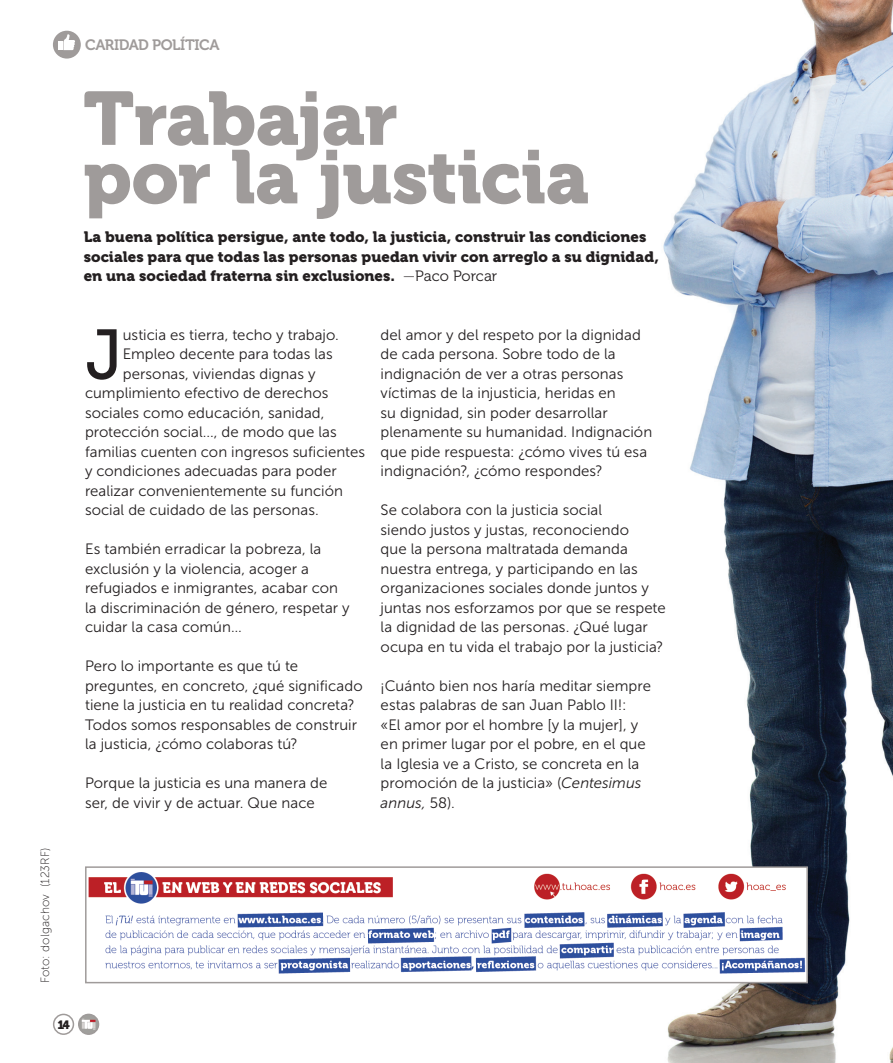
<style>
.page{position:relative;width:893px;height:1063px;background:#fff}
.page>*{position:absolute;margin:0;border:0;box-sizing:border-box;transform-origin:0 0}
.t1{font:75px/58.5px "Museo 900";letter-spacing:-.015em;color:#9f9b9a}
.t2{font:70.2px "Museo Sans 500";color:#231f20}
.t3{font:15px/19.5px "Museo Sans 300";letter-spacing:.005em;color:#231f20}
.t4{font:15px/19.5px "Museo 900";letter-spacing:.005em;color:#231f20}
.t5{font:15px "Museo 700";letter-spacing:-.02em;color:#9f9b9a}
.t6{font:12px "Museo Sans 100";letter-spacing:.01em;color:#231f20}
.t7{font:12px "Museo 900";color:#231f20}
.s1{font-family:"Museo 100"}
.s2{font-family:"Museo 300"}
.s3{font-style:italic}
</style>
<div class="page">
<img style="left:545px;top:0;width:348px;height:1063px">
<img style="left:88px;top:869px;width:717px;height:111px">
<div style="left:85px;top:866px;width:723px;height:117px;border:2px solid #9f9b9a"></div>
<div style="left:53px;top:31px;width:28px;height:28px;background:#9f9b9a;border-radius:50%"></div>
<svg style="left:59px;top:34px;width:16px;height:16px"></svg>
<div style="left:53px;top:1014px;width:21px;height:21px;border:2px solid #9f9b9a;border-radius:50%"></div>
<img style="left:79px;top:1014px;width:20px;height:20px;border-radius:10px">
<div style="left:78px;top:1014px;width:21px;height:21px;border:2px solid #9f9b9a;border-radius:50%"></div>
<p class="t5" style="left:85px;top:36px;width:136px">CARIDAD POLÍTICA</p>
<h1 class="t1" style="left:83px;top:90px;width:507px">Trabajar<br>por la justicia</h1>
<p class="t4" style="left:84px;top:228px;width:577px">La buena política persigue, ante todo, la justicia, construir las condiciones sociales para que todas las personas puedan vivir con arreglo a su dignidad, en una sociedad fraterna sin exclusiones. <span class="s1">—</span><span class="s2">Paco Porcar</span></p>
<p class="t6" style="left:39px;top:983px;width:137px;rotate:-90deg">Foto: dolgachov (123RF)</p>
<p class="t7" style="left:57px;top:1018px;width:14px">14</p>
<h2 class="t2" style="left:85px;top:316px;width:39px">J</h2>
<p class="t3" style="left:123px;top:325px;width:218px">usticia es tierra, techo y trabajo.</p>
<p class="t3" style="left:123px;top:345px;width:211px">Empleo decente para todas las</p>
<p class="t3" style="left:123px;top:364px;width:194px">personas, viviendas dignas y</p>
<p class="t3" style="left:85px;top:384px;width:245px">cumplimiento efectivo de derechos</p>
<p class="t3" style="left:85px;top:403px;width:241px">sociales como educación, sanidad,</p>
<p class="t3" style="left:85px;top:423px;width:253px">protección social..., de modo que las</p>
<p class="t3" style="left:85px;top:442px;width:282px">familias cuenten con ingresos suficientes</p>
<p class="t3" style="left:85px;top:462px;width:253px">y condiciones adecuadas para poder</p>
<p class="t3" style="left:85px;top:481px;width:259px">realizar convenientemente su función</p>
<p class="t3" style="left:85px;top:501px;width:235px">social de cuidado de las personas.</p>
<p class="t3" style="left:85px;top:540px;width:266px">Es también erradicar la pobreza, la exclusión y la violencia, acoger a refugiados e inmigrantes, acabar con la discriminación de género, respetar y cuidar la casa común…</p>
<p class="t3" style="left:85px;top:657px;width:279px">Pero lo importante es que tú te preguntes, en concreto, ¿qué significado tiene la justicia en tu realidad concreta?<br>Todos somos responsables de construir la justicia, ¿cómo colaboras tú?</p>
<p class="t3" style="left:85px;top:774px;width:244px">Porque la justicia es una manera de ser, de vivir y de actuar. Que nace</p>
<p class="t3" style="left:381px;top:325px;width:273px">del amor y del respeto por la dignidad de cada persona. Sobre todo de la indignación de ver a otras personas víctimas de la injusticia, heridas en<br>su dignidad, sin poder desarrollar plenamente su humanidad. Indignación que pide respuesta: ¿cómo vives tú esa indignación?, ¿cómo respondes?</p>
<p class="t3" style="left:381px;top:501px;width:287px">Se colabora con la justicia social<br>siendo justos y justas, reconociendo<br>que la persona maltratada demanda nuestra entrega, y participando en las organizaciones sociales donde juntos y juntas nos esforzamos por que se respete la dignidad de las personas. ¿Qué lugar ocupa en tu vida el trabajo por la justicia?</p>
<p class="t3" style="left:381px;top:676px;width:272px">¡Cuánto bien nos haría meditar siempre estas palabras de san Juan Pablo II!:<br>«El amor por el hombre [y la mujer], y en primer lugar por el pobre, en el que la Iglesia ve a Cristo, se concreta en la promoción de la justicia» (<span class="s3">Centesimus annus,</span> 58).</p>
</div>
